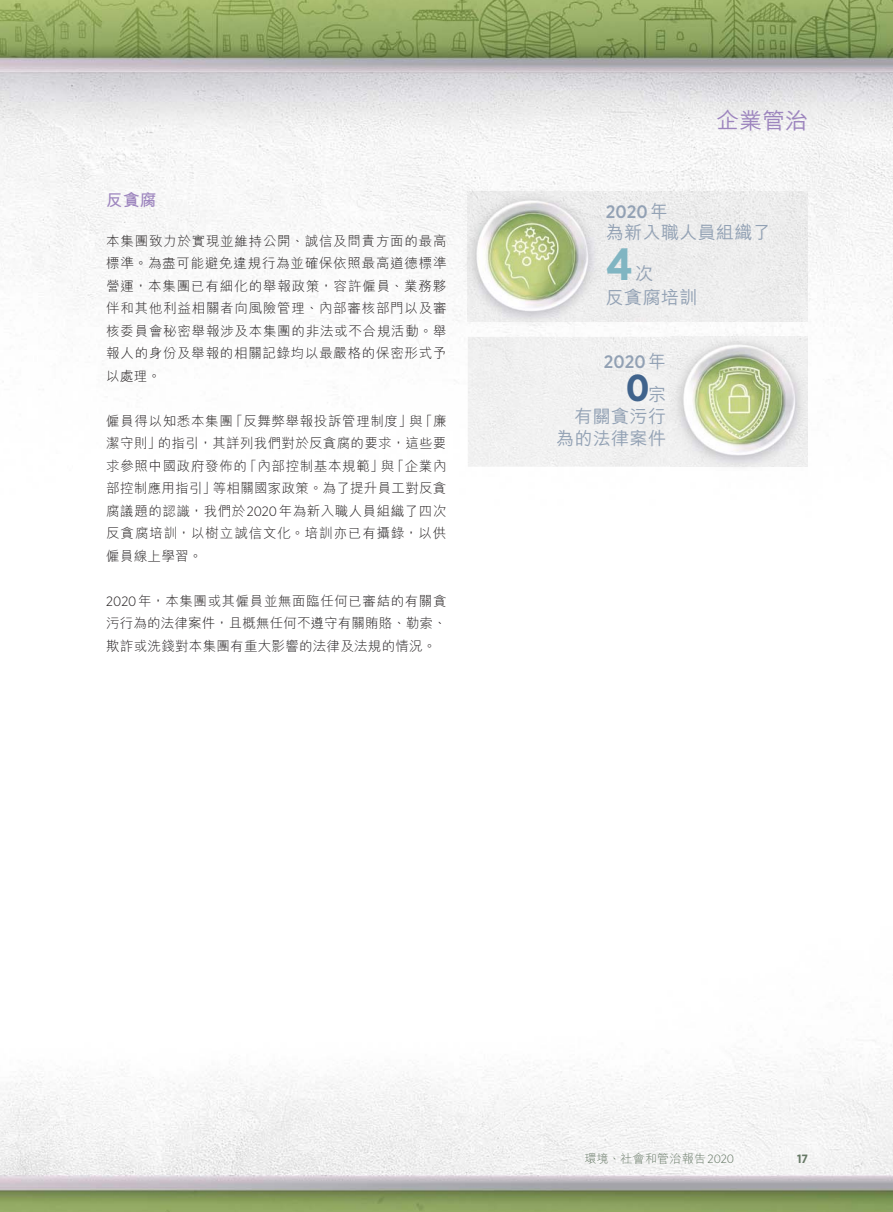
<style>
.page{position:relative;width:893px;height:1212px;background:#fff}
.page>*{position:absolute;margin:0;border:0;box-sizing:border-box;transform-origin:0 0}
.t1{font:700 45px "Gotham Narrow";color:#80b5c2}
.t2{font:700 37.5px "Gotham Narrow";color:#40638c}
.t3{font:22.5px "M Hei HK Medium E Ten B5 H";color:#9d85be}
.t4{font:18px/22px "M Hei HK Medium E Ten B5 H";letter-spacing:.02em;color:#92a1b4;text-align:right}
.t5{font:500 18px "Gotham Narrow";color:#92a1b4}
.t6{font:16.5px "M Hei HK Bold E Ten B5 H";color:#9d85be}
.t7{font:13.5px/22.5px "M Hei HK Light E Ten B5 H";letter-spacing:.04em;color:#231f20;text-align:justify}
.t8{font:12px "M Hei HK Light E Ten B5 H";letter-spacing:.02em;color:#667865}
.t9{font:700 12px "Gotham Narrow";color:#667865}
.s1{font-family:"Gotham Narrow";font-weight:300}
.s2{font-family:"M Hei HK Medium E Ten B5 H";font-weight:400}
.s3{font-family:"M Hei HK Medium E Ten B5 H";font-weight:400;font-size:18px;color:#92a1b4}
</style>
<div class="page">
<img style="left:0;top:0;width:893px;height:1212px">
<div style="left:601px;top:191px;width:207px;height:130px;background:#ededed"></div>
<div style="left:468px;top:337px;width:202px;height:130px;background:#f1f1f1"></div>
<img style="left:463px;top:188px;width:138px;height:138px">
<img style="left:670px;top:333px;width:138px;height:138px">
<img style="left:670px;top:337px;width:138px;height:130px">
<p class="t6" style="left:106px;top:194px;width:52px">反貪腐</p>
<p class="t7" style="left:106px;top:231px;width:342px">本集團致力於實現並維持公開、誠信及問責方面的最高標準。為盡可能避免違規行為並確保依照最高道德標準營運，本集團已有細化的舉報政策，容許僱員、業務夥伴和其他利益相關者向風險管理、內部審核部門以及審核委員會秘密舉報涉及本集團的非法或不合規活動。舉報人的身份及舉報的相關記錄均以最嚴格的保密形式予以處理。</p>
<p class="t7" style="left:106px;top:411px;width:342px">僱員得以知悉本集團「反舞弊舉報投訴管理制度」與「廉潔守則」的指引，其詳列我們對於反貪腐的要求，這些要求參照中國政府發佈的「內部控制基本規範」與「企業內部控制應用指引」等相關國家政策。為了提升員工對反貪腐議題的認識，我們於<span class="s1">2020</span>年為新入職人員組織了四次反貪腐培訓，以樹立誠信文化。培訓亦已有攝錄，以供僱員線上學習。</p>
<p class="t7" style="left:106px;top:591px;width:342px"><span class="s1">2020</span>年，本集團或其僱員並無面臨任何已審結的有關貪污行為的法律案件，且概無任何不遵守有關賄賂、勒索、欺詐或洗錢對本集團有重大影響的法律及法規的情況。</p>
<h3 class="t3" style="left:717px;top:112px;width:93px">企業管治</h3>
<h3 class="t5" style="left:606px;top:204px;width:64px">2020<span class="s2">年</span></h3>
<h3 class="t4" style="left:606px;top:224px;width:166px">為新入職人員組織了</h3>
<h1 class="t1" style="left:606px;top:246px;width:29px">4</h1>
<h3 class="t4" style="left:635px;top:265px;width:19px">次</h3>
<h3 class="t4" style="left:606px;top:289px;width:93px">反貪腐培訓</h3>
<h3 class="t5" style="left:604px;top:353px;width:64px">2020<span class="s2">年</span></h3>
<h2 class="t2" style="left:626px;top:373px;width:42px">0<span class="s3">宗</span></h2>
<h3 class="t4" style="left:556px;top:408px;width:111px">有關貪污行為的法律案件</h3>
<p class="t8" style="left:584px;top:1154px;width:151px">環境、社會和管治報告<span class="s1">2020</span></p>
<p class="t9" style="left:797px;top:1153px;width:12px">17</p>
</div>
